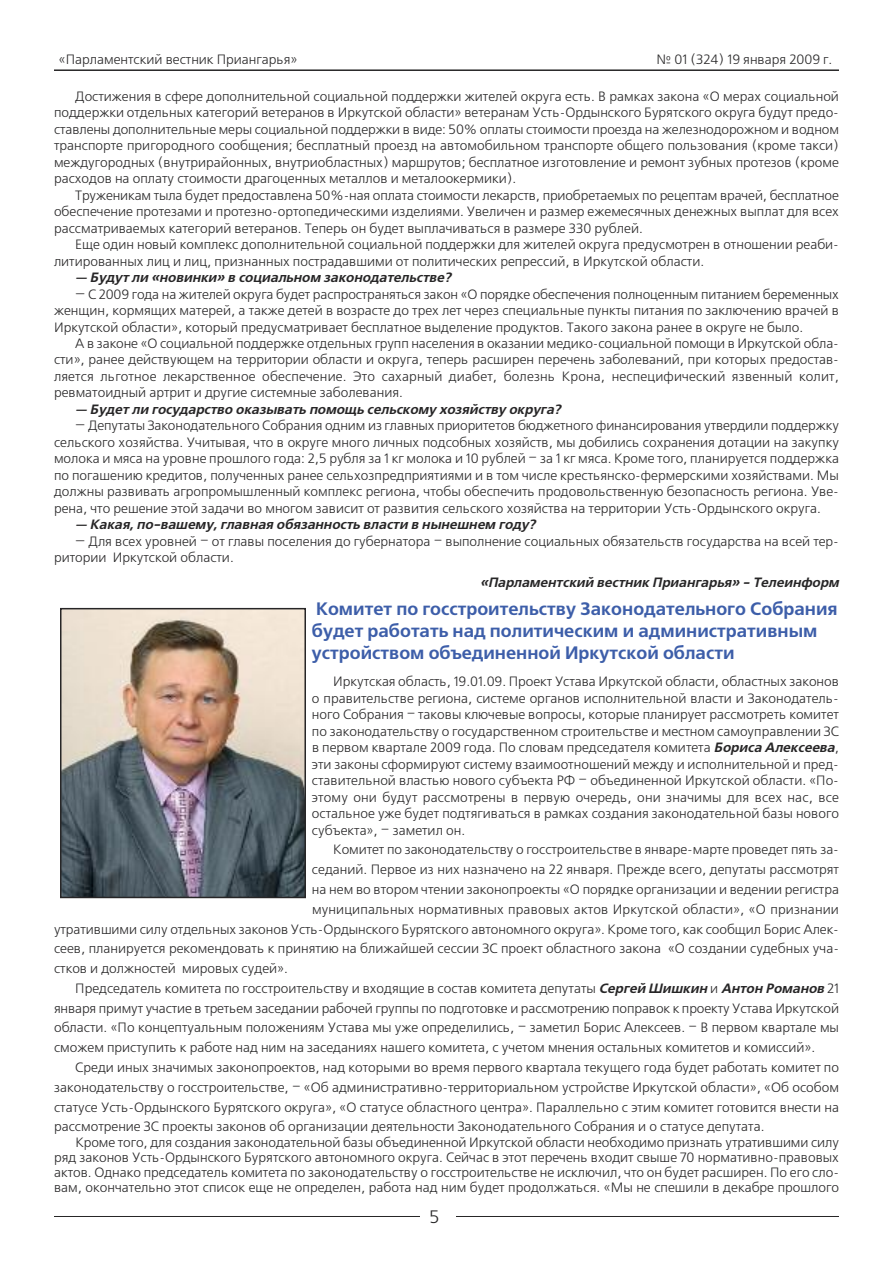
<style>
.page{position:relative;width:893px;height:1263px;background:#fff}
.page>*{position:absolute;margin:0;border:0;box-sizing:border-box;transform-origin:0 0}
.t1{font:700 18px/21.9px "Free Set C";color:#3d5ea9}
.t2{font:18px "Free Set C";color:#272627}
.t3{font:13.5px/16.5px "Free Set C";color:#272627;text-align:justify}
.t4{font:italic 700 13.5px "Free Set C";color:#272627}
.s1{font-weight:700;font-style:italic}
</style>
<div class="page">
<hr style="left:54px;top:69px;width:785px;height:2px;background:#272627">
<hr style="left:54px;top:1216px;width:785px;height:1px;background:#272627">
<div style="left:420px;top:1209px;width:35px;height:19px;background:#fff"></div>
<img style="left:63px;top:611px;width:240px;height:284px">
<div style="left:60px;top:608px;width:246px;height:290px;border:2px solid #272627"></div>
<p class="t3" style="left:59px;top:51px;width:240px">«Парламентский вестник Приангарья»</p>
<p class="t3" style="left:656px;top:51px;width:177px">№ 01 (324) 19 января 2009 г.</p>
<p class="t3" style="left:54px;top:88px;width:786px;text-indent:21px">Достижения в сфере дополнительной социальной поддержки жителей округа есть. В рамках закона «О мерах социальной поддержки отдельных категорий ветеранов в Иркутской области» ветеранам Усть-Ордынского Бурятского округа будут предо&shy;ставлены дополнительные меры социальной поддержки в виде: 50% оплаты стоимости проезда на железнодорожном и водном транспорте пригородного сообщения; бесплатный проезд на автомобильном транспорте общего пользования (кроме такси) междугородных (внутрирайонных, внутриобластных) маршрутов; бесплатное изготовление и ремонт зубных протезов (кроме расходов на оплату стоимости драгоценных металлов и металоокермики).</p>
<p class="t3" style="left:54px;top:187px;width:786px;text-indent:21px">Труженикам тыла будет предоставлена 50%-ная оплата стоимости лекарств, приобретаемых по рецептам врачей, бесплатное обеспечение протезами и протезно-ортопедическими изделиями. Увеличен и размер ежемесячных денежных выплат для всех рассматриваемых категорий ветеранов. Теперь он будет выплачиваться в размере 330 рублей.</p>
<p class="t3" style="left:54px;top:236px;width:786px;text-indent:21px">Еще один новый комплекс дополнительной социальной поддержки для жителей округа предусмотрен в отношении реаби&shy;литированных лиц и лиц, признанных пострадавшими от политических репрессий, в Иркутской области.</p>
<p class="t4" style="left:75px;top:269px;width:379px">— Будут ли «новинки» в социальном законодательстве?</p>
<p class="t3" style="left:54px;top:286px;width:786px;text-indent:21px">— С 2009 года на жителей округа будет распространяться закон «О порядке обеспечения полноценным питанием беременных женщин, кормящих матерей, а также детей в возрасте до трех лет через специальные пункты питания по заключению врачей в Иркутской области», который предусматривает бесплатное выделение продуктов. Такого закона ранее в округе не было.</p>
<p class="t3" style="left:54px;top:335px;width:786px;text-indent:21px">А в законе «О социальной поддержке отдельных групп населения в оказании медико-социальной помощи в Иркутской обла&shy;сти», ранее действующем на территории области и округа, теперь расширен перечень заболеваний, при которых предостав&shy;ляется льготное лекарственное обеспечение. Это сахарный диабет, болезнь Крона, неспецифический язвенный колит, ревматоидный артрит и другие системные заболевания.</p>
<p class="t4" style="left:75px;top:401px;width:489px">— Будет ли государство оказывать помощь сельскому хозяйству округа?</p>
<p class="t3" style="left:54px;top:417px;width:786px;text-indent:21px">— Депутаты Законодательного Собрания одним из главных приоритетов бюджетного финансирования утвердили поддержку сельского хозяйства. Учитывая, что в округе много личных подсобных хозяйств, мы добились сохранения дотации на закупку молока и мяса на уровне прошлого года: 2,5 рубля за 1 кг молока и 10 рублей – за 1 кг мяса. Кроме того, планируется поддержка по погашению кредитов, полученных ранее сельхозпредприятиями и в том числе крестьянско-фермерскими хозяйствами. Мы должны развивать агропромышленный комплекс региона, чтобы обеспечить продовольственную безопасность региона. Уве&shy;рена, что решение этой задачи во многом зависит от развития сельского хозяйства на территории Усть-Ордынского округа.</p>
<p class="t4" style="left:75px;top:517px;width:464px">— Какая, по-вашему, главная обязанность власти в нынешнем году?</p>
<p class="t3" style="left:54px;top:533px;width:786px;text-indent:21px">— Для всех уровней – от главы поселения до губернатора – выполнение социальных обязательств государства на всей тер&shy;ритории Иркутской области.</p>
<p class="t4" style="left:480px;top:574px;width:362px">«Парламентский вестник Приангарья» - Телеинформ</p>
<h1 class="t1" style="left:312px;top:598px;width:527px">Комитет по госстроительству Законодательного Собрания будет работать над политическим и административным устройством объединенной Иркутской области</h1>
<p class="t3" style="left:312px;top:673px;width:528px;text-indent:21px">Иркутская область, 19.01.09. Проект Устава Иркутской области, областных законов о правительстве региона, системе органов исполнительной власти и Законодатель&shy;ного Собрания – таковы ключевые вопросы, которые планирует рассмотреть комитет по законодательству о государственном строительстве и местном самоуправлении ЗС в первом квартале 2009 года. По словам председателя комитета <span class="s1">БорисаАлексеева</span>, эти законы сформируют систему взаимоотношений между и исполнительной и пред&shy;ставительной властью нового субъекта РФ – объединенной Иркутской области. «По&shy;этому они будут рассмотрены в первую очередь, они значимы для всех нас, все остальное уже будет подтягиваться в рамках создания законодательной базы нового субъекта», – заметил он.</p>
<p class="t3" style="left:333px;top:841px;width:507px">Комитет по законодательству о госстроительстве в январе-марте проведет пять за-</p>
<p class="t3" style="left:312px;top:861px;width:528px">седаний. Первое из них назначено на 22 января. Прежде всего, депутаты рассмотрят</p>
<p class="t3" style="left:312px;top:881px;width:528px">на нем во втором чтении законопроекты «О порядке организации и ведении регистра</p>
<p class="t3" style="left:312px;top:901px;width:528px">муниципальных нормативных правовых актов Иркутской области», «О признании</p>
<p class="t3" style="left:54px;top:921px;width:786px">утратившими силу отдельных законов Усть-Ордынского Бурятского автономного округа». Кроме того, как сообщил Борис Алек-</p>
<p class="t3" style="left:54px;top:940px;width:786px">сеев, планируется рекомендовать к принятию на ближайшей сессии ЗС проект областного закона «О создании судебных уча-</p>
<p class="t3" style="left:54px;top:960px;width:235px">стков и должностей мировых судей».</p>
<p class="t3" style="left:75px;top:980px;width:765px">Председатель комитета по госстроительству и входящие в состав комитета депутаты <span class="s1">СергейШишкин</span>и <span class="s1">АнтонРоманов</span>21</p>
<p class="t3" style="left:54px;top:1000px;width:786px">января примут участие в третьем заседании рабочей группы по подготовке и рассмотрению поправок к проекту Устава Иркутской</p>
<p class="t3" style="left:54px;top:1019px;width:786px">области. «По концептуальным положениям Устава мы уже определились, – заметил Борис Алексеев. – В первом квартале мы</p>
<p class="t3" style="left:54px;top:1039px;width:763px">сможем приступить к работе над ним на заседаниях нашего комитета, с учетом мнения остальных комитетов и комиссий».</p>
<p class="t3" style="left:75px;top:1059px;width:765px">Среди иных значимых законопроектов, над которыми во время первого квартала текущего года будет работать комитет по</p>
<p class="t3" style="left:54px;top:1079px;width:786px">законодательству о госстроительстве, – «Об административно-территориальном устройстве Иркутской области», «Об особом</p>
<p class="t3" style="left:54px;top:1099px;width:786px">статусе Усть-Ордынского Бурятского округа», «О статусе областного центра». Параллельно с этим комитет готовится внести на</p>
<p class="t3" style="left:54px;top:1118px;width:712px">рассмотрение ЗС проекты законов об организации деятельности Законодательного Собрания и о статусе депутата.</p>
<p class="t3" style="left:54px;top:1134px;width:786px;line-height:15.3px;text-indent:21px">Кроме того, для создания законодательной базы объединенной Иркутской области необходимо признать утратившими силу ряд законов Усть-Ордынского Бурятского автономного округа. Сейчас в этот перечень входит свыше 70 нормативно-правовых актов. Однако председатель комитета по законодательству о госстроительстве не исключил, что он будет расширен. По его сло&shy;вам, окончательно этот список еще не определен, работа над ним будет продолжаться. «Мы не спешили в декабре прошлого</p>
<h1 class="t2" style="left:429px;top:1206px;width:12px">5</h1>
</div>
